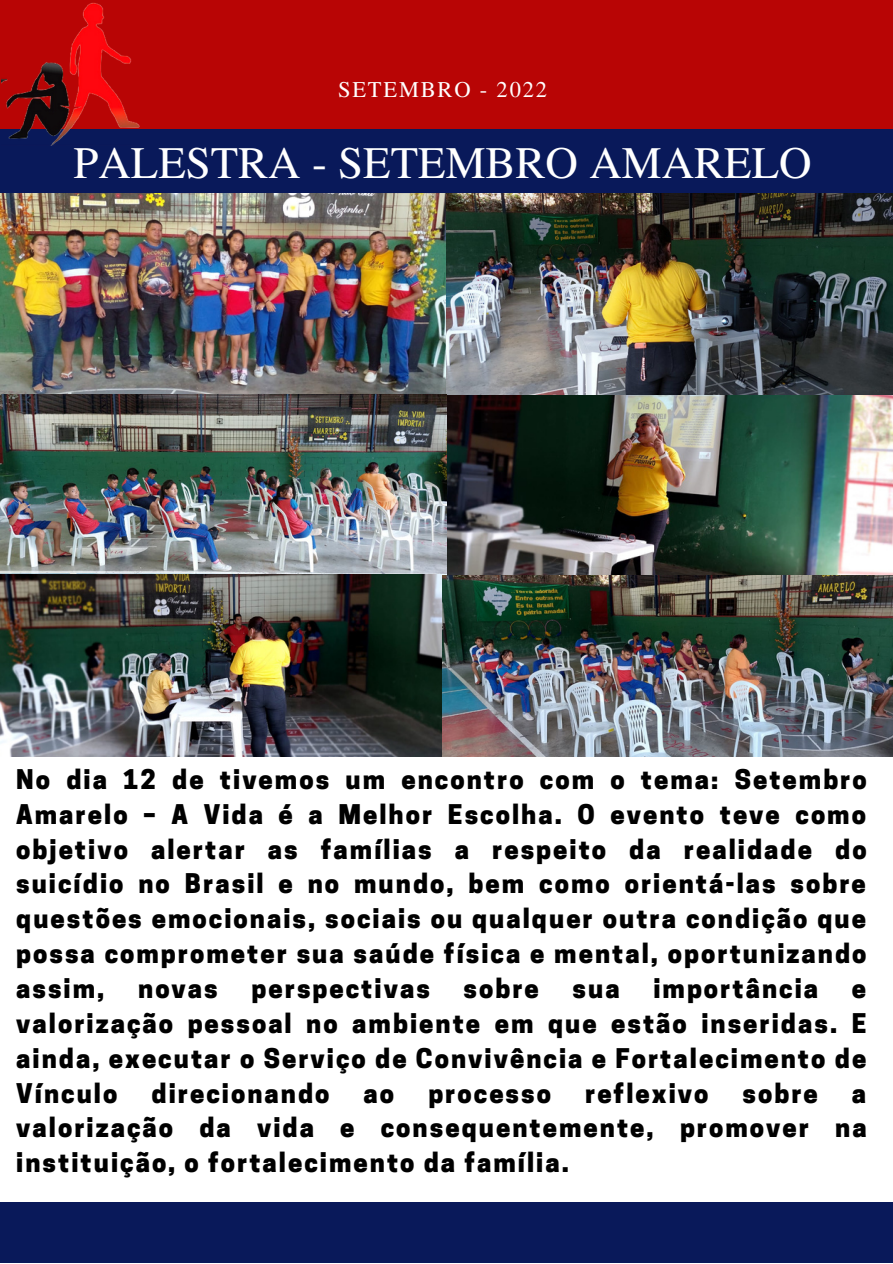
<style>
.page{position:relative;width:893px;height:1264px;background:#fff}
.page>*{position:absolute;margin:0;border:0;box-sizing:border-box;transform-origin:0 0}
.t1{font:45px "Te X Gyre Termes";color:#fff}
.t2{font:800 25.5px/34.8px "Cooper Hewitt";letter-spacing:.08em;color:#000;text-align:justify}
.t3{font:22.5px "Te X Gyre Termes";letter-spacing:.08em;color:#fff}
</style>
<div class="page">
<div style="left:0;top:0;width:892px;height:145px;background:#b80505"></div>
<div style="left:0;top:129px;width:892px;height:65px;background:#09195a"></div>
<img style="left:1px;top:2px;width:139px;height:144px">
<div style="left:0;top:1202px;width:892px;height:60px;background:#09195a"></div>
<img style="left:0;top:194px;width:447px;height:562px">
<img style="left:446px;top:194px;width:446px;height:380px">
<img style="left:442px;top:575px;width:450px;height:181px">
<p class="t3" style="left:338px;top:73px;width:210px">SETEMBRO - 2022</p>
<h1 class="t1" style="left:73px;top:130px;width:739px">PALESTRA - SETEMBRO AMARELO</h1>
<p class="t2" style="left:16px;top:765px;width:852px">No dia 12 de tivemos um encontro com o tema: Setembro Amarelo – A Vida é a Melhor Escolha. O evento teve como objetivo alertar as famílias a respeito da realidade do suicídio no Brasil e no mundo, bem como orientá-las sobre questões emocionais, sociais ou qualquer outra condição que possa comprometer sua saúde física e mental, oportunizando assim,</p>
<p class="t2" style="left:138px;top:974px;width:81px">novas</p>
<p class="t2" style="left:251px;top:974px;width:180px">perspectivas</p>
<p class="t2" style="left:463px;top:974px;width:77px">sobre</p>
<p class="t2" style="left:572px;top:974px;width:48px">sua</p>
<p class="t2" style="left:653px;top:974px;width:166px">importância</p>
<p class="t2" style="left:16px;top:974px;width:851px;text-indent:835px">e valorização pessoal no ambiente em que estão inseridas. E ainda, executar o Serviço de Convivência e Fortalecimento de Vínculo</p>
<p class="t2" style="left:151px;top:1078px;width:179px">direcionando</p>
<p class="t2" style="left:363px;top:1078px;width:32px">ao</p>
<p class="t2" style="left:428px;top:1078px;width:124px">processo</p>
<p class="t2" style="left:585px;top:1078px;width:125px">reflexivo</p>
<p class="t2" style="left:742px;top:1078px;width:77px">sobre</p>
<p class="t2" style="left:16px;top:1078px;width:852px;text-indent:835px">a valorização da vida e consequentemente, promover na instituição, o fortalecimento da família.</p>
</div>
